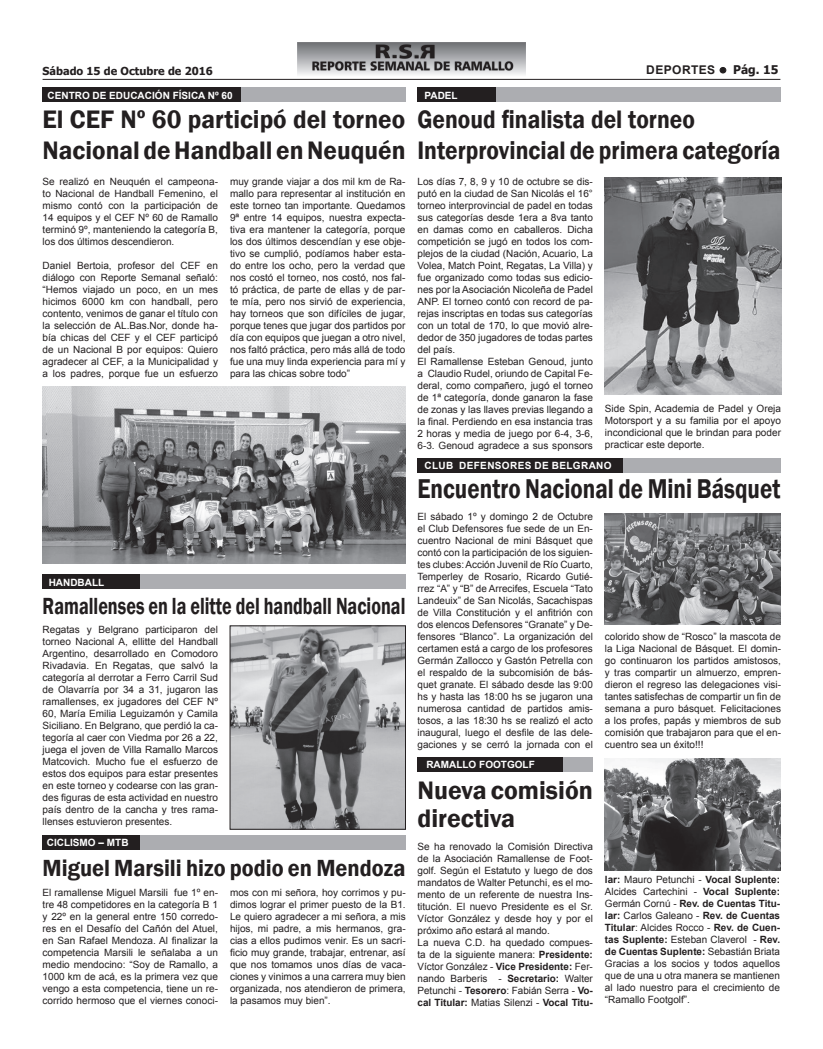
<style>
.page{position:relative;width:823px;height:1049px;background:#fff}
.page>*{position:absolute;margin:0;border:0;box-sizing:border-box;transform-origin:0 0}
.t1{font:600 28px "Franklin Gothic";color:#231f20;scale:.82 1}
.t2{font:600 26px/31.2px "Franklin Gothic";color:#231f20}
.t3{font:600 26px/31.2px "Franklin Gothic";color:#231f20;scale:.9 1}
.t4{font:600 24px "Franklin Gothic";color:#231f20;scale:.75 1}
.t5{font:600 24px "Franklin Gothic";color:#231f20;scale:.93 1}
.t6{font:700 12px "Arial";letter-spacing:.035em;color:#231f20}
.t7{font:700 12px "Tahoma";color:#231f20}
.t8{font:700 11px "Tahoma";color:#231f20}
.t9{font:10px/12px "Arial";color:#231f20;text-align:justify}
.t10{font:700 10px "Arial";color:#fff}
.t11{font:700 10px "Arial";letter-spacing:.035em;color:#fff}
.s1{font-weight:700}
</style>
<div class="page">
<hr style="left:43px;top:79px;width:737px;height:1px;background:#231f20">
<div style="left:719px;top:67px;width:7px;height:6px;border:1px solid #231f20;border-radius:50%"></div>
<img style="left:297px;top:43px;width:228px;height:32px">
<div style="left:43px;top:87px;width:215px;height:14px;background:#231f20"></div>
<div style="left:241px;top:87px;width:164px;height:14px;background:#acadb1"></div>
<div style="left:43px;top:574px;width:106px;height:15px;background:#231f20"></div>
<div style="left:140px;top:574px;width:265px;height:15px;background:#acadb1"></div>
<img style="left:232px;top:627px;width:171px;height:200px">
<div style="left:417px;top:88px;width:82px;height:14px;background:#231f20"></div>
<div style="left:495px;top:88px;width:285px;height:14px;background:#acadb1"></div>
<img style="left:604px;top:178px;width:176px;height:216px">
<div style="left:417px;top:458px;width:217px;height:14px;background:#231f20"></div>
<div style="left:623px;top:458px;width:157px;height:14px;background:#acadb1"></div>
<img style="left:604px;top:513px;width:176px;height:111px">
<div style="left:417px;top:757px;width:149px;height:15px;background:#231f20"></div>
<div style="left:563px;top:757px;width:29px;height:15px;background:#acadb1"></div>
<img style="left:604px;top:759px;width:175px;height:111px">
<div style="left:43px;top:835px;width:106px;height:15px;background:#231f20"></div>
<div style="left:140px;top:835px;width:265px;height:15px;background:#acadb1"></div>
<img style="left:43px;top:386px;width:362px;height:178px">
<p class="t8" style="left:43px;top:63px;width:172px">Sábado 15 de Octubre de 2016</p>
<p class="t6" style="left:646px;top:61px;width:70px">DEPORTES</p>
<p class="t7" style="left:732px;top:61px;width:47px">Pág. 15</p>
<p class="t10" style="left:47px;top:88px;width:186px">CENTRO DE EDUCACIÓN FÍSICA Nº 60</p>
<h2 class="t2" style="left:43px;top:104px;width:364px">El CEF Nº 60 participó del torneo<br>Nacional de Handball en Neuquén</h2>
<p class="t9" style="left:230px;top:176px;width:177px">muy grande viajar a dos mil km de Ra&shy;mallo para representar al institución en este torneo tan importante. Quedamos 9ª entre 14 equipos, nuestra expecta&shy;tiva era mantener la categoría, porque los dos últimos descendían y ese obje&shy;tivo se cumplió, podíamos haber esta&shy;do entre los ocho, pero la verdad que nos costó el torneo, nos costó, nos fal&shy;tó práctica, de parte de ellas y de par&shy;te mía, pero nos sirvió de experiencia, hay torneos que son difíciles de jugar, porque tenes que jugar dos partidos por día con equipos que juegan a otro nivel, nos faltó práctica, pero más allá de todo fue una muy linda experiencia para mí y para las chicas sobre todo”</p>
<p class="t9" style="left:43px;top:176px;width:177px">Se realizó en Neuquén el campeona&shy;to Nacional de Handball Femenino, el mismo contó con la participación de 14 equipos y el CEF Nº 60 de Ramallo terminó 9º, manteniendo la categoría B, los dos últimos descendieron.</p>
<p class="t9" style="left:43px;top:260px;width:177px">Daniel Bertoia, profesor del CEF en diálogo con Reporte Semanal señaló: “Hemos viajado un poco, en un mes hicimos 6000 km con handball, pero contento, venimos de ganar el título con la selección de AL.Bas.Nor, donde ha&shy;bía chicas del CEF y el CEF participó de un Nacional B por equipos: Quiero agradecer al CEF, a la Municipalidad y a los padres, porque fue un esfuerzo</p>
<p class="t10" style="left:49px;top:575px;width:57px">HANDBALL</p>
<h3 class="t4" style="left:43px;top:591px;width:485px">Ramallenses en la elitte del handball Nacional</h3>
<p class="t9" style="left:43px;top:623px;width:177px">Regatas y Belgrano participaron del torneo Nacional A, ellitte del Handball Argentino, desarrollado en Comodoro Rivadavia. En Regatas, que salvó la categoría al derrotar a Ferro Carril Sud de Olavarría por 34 a 31, jugaron las ramallenses, ex jugadores del CEF Nº 60, María Emilia Leguizamón y Camila Siciliano. En Belgrano, que perdió la ca&shy;tegoría al caer con Viedma por 26 a 22, juega el joven de Villa Ramallo Marcos Matcovich. Mucho fue el esfuerzo de estos dos equipos para estar presentes en este torneo y codearse con las gran&shy;des figuras de esta actividad en nuestro país dentro de la cancha y tres rama&shy;llenses estuvieron presentes.</p>
<p class="t10" style="left:47px;top:835px;width:83px">CICLISMO – MTB</p>
<h3 class="t5" style="left:43px;top:853px;width:391px">Miguel Marsili hizo podio en Mendoza</h3>
<p class="t9" style="left:230px;top:886px;width:177px">mos con mi señora, hoy corrimos y pu&shy;dimos lograr el primer puesto de la B1.<br>Le quiero agradecer a mi señora, a mis hijos, mi padre, a mis hermanos, gra&shy;cias a ellos pudimos venir. Es un sacri&shy;ficio muy grande, trabajar, entrenar, así que nos tomamos unos días de vaca&shy;ciones y vinimos a una carrera muy bien organizada, nos atendieron de primera, la pasamos muy bien”.</p>
<p class="t9" style="left:43px;top:886px;width:177px">El ramallense Miguel Marsili fue 1º en&shy;tre 48 competidores en la categoría B 1 y 22º en la general entre 150 corredo&shy;res en el Desafío del Cañón del Atuel, en San Rafael Mendoza. Al finalizar la competencia Marsili le señalaba a un medio mendocino: “Soy de Ramallo, a 1000 km de acá, es la primera vez que vengo a esta competencia, tiene un re&shy;corrido hermoso que el viernes conoci-</p>
<p class="t10" style="left:424px;top:89px;width:35px">PADEL</p>
<h2 class="t3" style="left:417px;top:104px;width:404px">Genoud finalista del torneo<br>Interprovincial de primera categoría</h2>
<p class="t9" style="left:417px;top:176px;width:177px;text-align:left">Los días 7, 8, 9 y 10 de octubre se dis&shy;putó en la ciudad de San Nicolás el 16° torneo interprovincial de padel en todas sus categorías desde 1era a 8va tanto en damas como en caballeros. Dicha competición se jugó en todos los com&shy;plejos de la ciudad (Nación, Acuario, La Volea, Match Point, Regatas, La Villa) y fue organizado como todas sus edicio&shy;nes por la Asociación Nicoleña de Padel ANP. El torneo contó con record de pa&shy;rejas inscriptas en todas sus categorías con un total de 170, lo que movió alre&shy;dedor de 350 jugadores de todas partes del país.<br>El Ramallense Esteban Genoud, junto a Claudio Rudel, oriundo de Capital Fe&shy;deral, como compañero, jugó el torneo de 1ª categoría, donde ganaron la fase de zonas y las llaves previas llegando a la final. Perdiendo en esa instancia tras 2 horas y media de juego por 6-4, 3-6, 6-3. Genoud agradece a sus sponsors</p>
<p class="t9" style="left:604px;top:402px;width:177px">Side Spin, Academia de Padel y Oreja Motorsport y a su familia por el apoyo incondicional que le brindan para poder practicar este deporte.</p>
<p class="t11" style="left:424px;top:458px;width:188px">CLUB DEFENSORES DE BELGRANO</p>
<h1 class="t1" style="left:417px;top:471px;width:444px">Encuentro Nacional de Mini Básquet</h1>
<p class="t9" style="left:417px;top:511px;width:177px">El sábado 1º y domingo 2 de Octubre el Club Defensores fue sede de un En&shy;cuentro Nacional de mini Básquet que contó con la participación de los siguien&shy;tes clubes: Acción Juvenil de Río Cuarto, Temperley de Rosario, Ricardo Gutié&shy;rrez “A” y “B” de Arrecifes, Escuela “Tato Landeuix” de San Nicolás, Sacachispas de Villa Constitución y el anfitrión con dos elencos Defensores “Granate” y De&shy;fensores “Blanco”. La organización del certamen está a cargo de los profesores Germán Zallocco y Gastón Petrella con el respaldo de la subcomisión de bás&shy;quet granate. El sábado desde las 9:00 hs y hasta las 18:00 hs se jugaron una numerosa cantidad de partidos amis&shy;tosos, a las 18:30 hs se realizó el acto inaugural, luego el desfile de las dele&shy;gaciones y se cerró la jornada con el</p>
<p class="t10" style="left:426px;top:758px;width:110px">RAMALLO FOOTGOLF</p>
<h2 class="t2" style="left:417px;top:776px;width:177px;line-height:28px">Nueva comisión directiva</h2>
<p class="t9" style="left:417px;top:840px;width:177px;text-align:left">Se ha renovado la Comisión Directiva de la Asociación Ramallense de Foot&shy;golf. Según el Estatuto y luego de dos mandatos de Walter Petunchi, es el mo&shy;mento de un referente de nuestra Ins&shy;titución. El nuevo Presidente es el Sr.<br>Víctor González y desde hoy y por el próximo año estará al mando.<br>La nueva C.D. ha quedado compues&shy;ta de la siguiente manera: <span class="s1">Presidente:<br></span>Víctor González - <span class="s1">Vice Presidente:</span> Fer&shy;nando Barberis - <span class="s1">Secretario:</span> Walter Petunchi - <span class="s1">Tesorero</span>: Fabián Serra - <span class="s1">Vo&shy;cal Titular:</span> Matias Silenzi - <span class="s1">Vocal Titu-</span></p>
<p class="t9" style="left:604px;top:630px;width:177px">colorido show de “Rosco” la mascota de la Liga Nacional de Básquet. El domin&shy;go continuaron los partidos amistosos, y tras compartir un almuerzo, empren&shy;dieron el regreso las delegaciones visi&shy;tantes satisfechas de compartir un fin de semana a puro básquet. Felicitaciones a los profes, papás y miembros de sub comisión que trabajaron para que el en&shy;cuentro sea un éxito!!!</p>
<p class="t9" style="left:604px;top:874px;width:176px"><span class="s1">lar:</span> Mauro Petunchi - <span class="s1">Vocal Suplente:<br></span>Alcides Cartechini - <span class="s1">Vocal Suplente:<br></span>Germán Cornú - <span class="s1">Rev. de Cuentas Titu&shy;lar:</span> Carlos Galeano - <span class="s1">Rev. de Cuentas Titular</span>: Alcides Rocco - <span class="s1">Rev. de Cuen&shy;tas Suplente:</span> Esteban Claverol - <span class="s1">Rev. de Cuentas Suplente:</span> Sebastián Briata Gracias a los socios y todos aquellos que de una u otra manera se mantienen al lado nuestro para el crecimiento de “Ramallo Footgolf”.</p>
</div>
